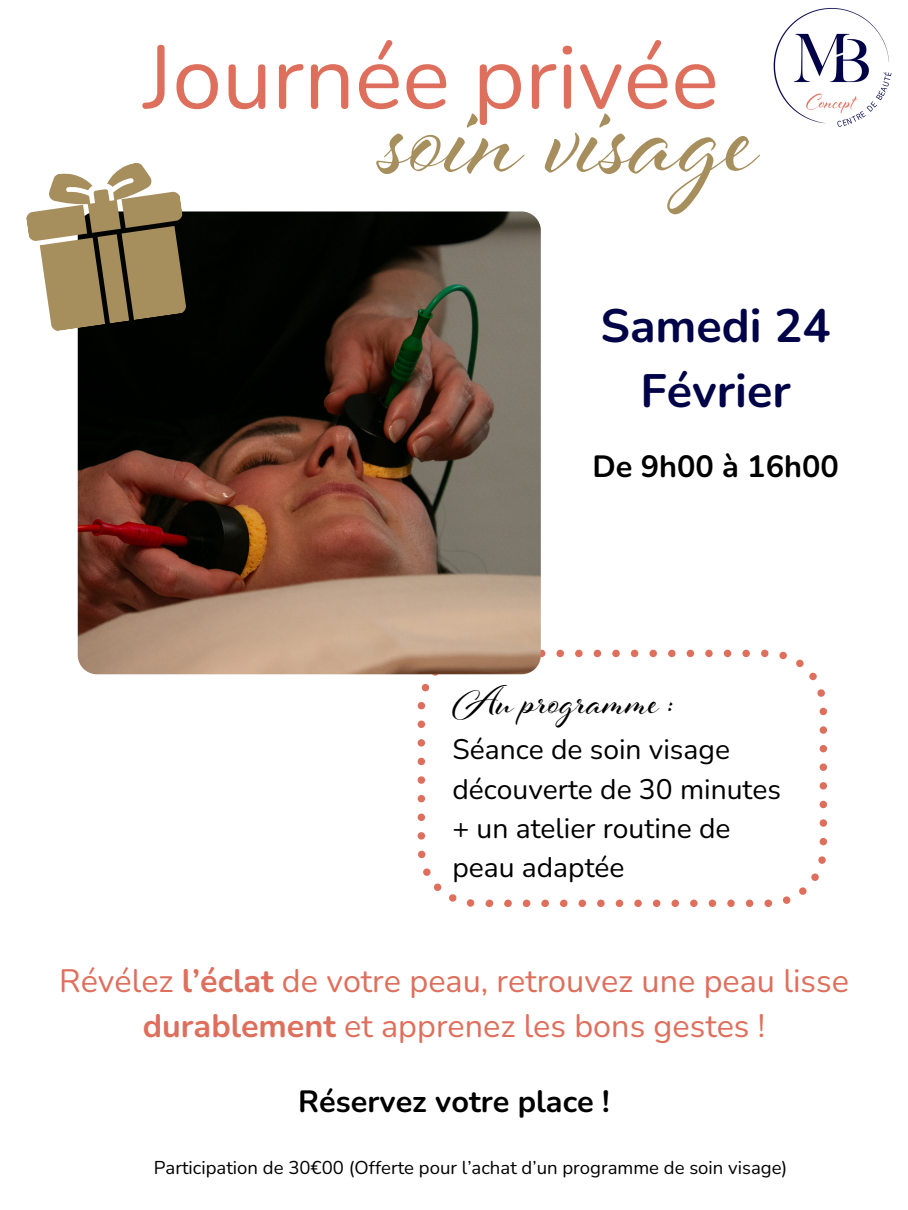
<style>
.page{position:relative;width:908px;height:1210px;background:#fff}
.page>*{position:absolute;margin:0;border:0;box-sizing:border-box;transform-origin:0 0}
.t1{font:130.31px "Al Fresco";color:#a68e5d}
.t2{font:89.25px "Nunito";color:#df6f5d}
.t3{font:700 46.69px "Nunito";color:#000347}
.t4{font:43.22px "Al Fresco";color:#000}
.t5{font:32.34px/45.1px "Nunito";color:#df6f5d;text-align:center}
.t6{font:700 30.66px "Nunito";color:#000}
.t7{font:28.17px/39.4px "Nunito";color:#000}
.t8{font:18.55px "Nunito";color:#000}
.s1{font-weight:700}
</style>
<div class="page">
<img style="left:773px;top:8px;width:119px;height:119px">
<svg style="left:417px;top:649px;width:409px;height:258px"></svg>
<img style="left:78px;top:211px;width:462px;height:463px;border-radius:19px">
<svg style="left:26px;top:163px;width:161px;height:169px"></svg>
<p class="t2" style="left:143px;top:18px;width:576px">Journée privée</p>
<p class="t1" style="left:385px;top:91px;width:375px">soin visage</p>
<p class="t3" style="left:600px;top:294px;width:231px">Samedi 24</p>
<p class="t3" style="left:640px;top:360px;width:152px">Février</p>
<p class="t6" style="left:592px;top:445px;width:248px">De 9h00 à 16h00</p>
<p class="t4" style="left:452px;top:687px;width:222px">Au programme :</p>
<p class="t7" style="left:452px;top:730px;width:330px">Séance de soin visage découverte de 30 minutes</p>
<p class="t7" style="left:452px;top:809px;width:279px">+ un atelier routine de peau adaptée</p>
<p class="t5" style="left:59px;top:958px;width:791px">Révélez <span class="s1">l’éclat</span> de votre peau, retrouvez une peau lisse <span class="s1">durablement</span> et apprenez les bons gestes !</p>
<p class="t6" style="left:298px;top:1080px;width:313px">Réservez votre place !</p>
<p class="t8" style="left:154px;top:1155px;width:635px">Participation de 30€00 (Offerte pour l’achat d’un programme de soin visage)</p>
</div>
